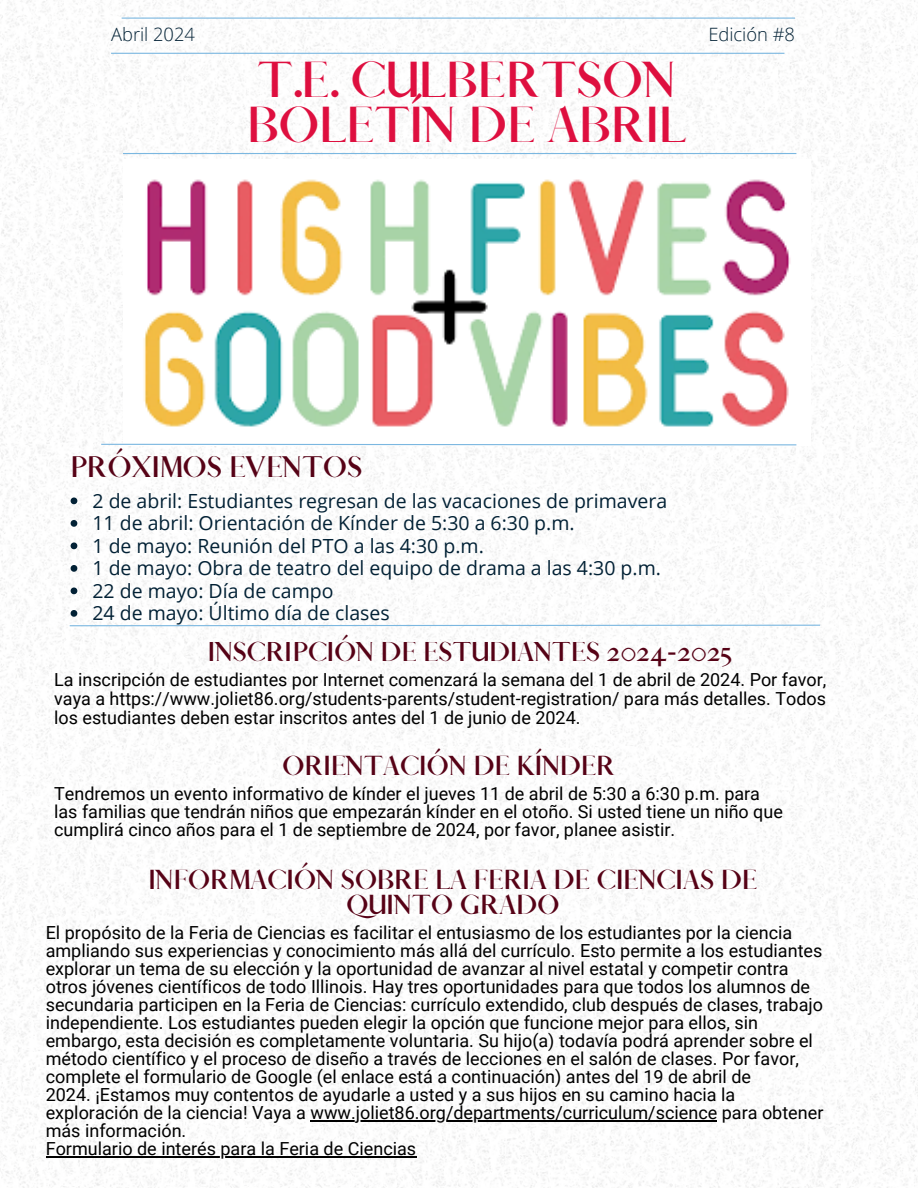
<style>
.page{position:relative;width:918px;height:1188px;background:#fff}
.page>*{position:absolute;margin:0;border:0;box-sizing:border-box;transform-origin:0 0}
.t1{font:700 45.6px/45px "Afrah";color:#de0f3f}
.t2{font:700 26.85px "Afrah";color:#560216}
.t3{font:700 24.75px/24.8px "Afrah";color:#560216;text-align:center}
.t4{font:700 24.6px "Afrah";color:#560216}
.t5{font:19.5px/22.5px "Open Sans";color:#022135}
.t6{font:300 18.3px "Open Sans";color:#022135}
.t7{font:18px/18px "Roboto";color:#000}
</style>
<div class="page">
<img style="left:0;top:0;width:918px;height:1188px">
<hr style="left:111px;top:53px;width:673px;height:1px;background:#7bb7e0">
<img style="left:123px;top:160px;width:687px;height:285px">
<svg style="left:100px;top:443px;width:698px;height:3px"></svg>
<svg style="left:69px;top:624px;width:752px;height:3px"></svg>
<hr style="left:122px;top:18px;width:673px;height:1px;background:#7bb7e0">
<hr style="left:123px;top:153px;width:673px;height:1px;background:#7bb7e0">
<svg style="left:71px;top:498px;width:6px;height:6px"></svg>
<svg style="left:71px;top:520px;width:6px;height:7px"></svg>
<svg style="left:71px;top:543px;width:6px;height:6px"></svg>
<svg style="left:71px;top:565px;width:6px;height:7px"></svg>
<svg style="left:71px;top:588px;width:6px;height:6px"></svg>
<svg style="left:71px;top:610px;width:6px;height:7px"></svg>
<hr style="left:310px;top:1121px;width:407px;height:1px;background:#000">
<hr style="left:46px;top:1157px;width:370px;height:1px;background:#000">
<p class="t6" style="left:111px;top:21px;width:85px">Abril 2024</p>
<p class="t6" style="left:708px;top:21px;width:88px">Edición #8</p>
<h1 class="t1" style="left:247px;top:58px;width:440px">T.E. CULBERTSON<br>BOLETÍN DE ABRIL</h1>
<h2 class="t2" style="left:70px;top:450px;width:294px">PRÓXIMOS EVENTOS</h2>
<p class="t5" style="left:92px;top:489px;width:576px">2 de abril: Estudiantes regresan de las vacaciones de primavera 11 de abril: Orientación de Kínder de 5:30 a 6:30 p.m.<br>1 de mayo: Reunión del PTO a las 4:30 p.m.<br>1 de mayo: Obra de teatro del equipo de drama a las 4:30 p.m.<br>22 de mayo: Día de campo<br>24 de mayo: Último día de clases</p>
<h3 class="t4" style="left:208px;top:636px;width:525px">INSCRIPCIÓN DE ESTUDIANTES 2024-2025</h3>
<p class="t7" style="left:54px;top:670px;width:774px;line-height:19.2px;text-align:justify">La inscripción de estudiantes por Internet comenzará la semana del 1 de abril de 2024. Por favor, vaya a https://www.joliet86.org/students-parents/student-registration/ para más detalles. Todos los estudiantes deben estar inscritos antes del 1 de junio de 2024.</p>
<h3 class="t3" style="left:282px;top:754px;width:335px">ORIENTACIÓN DE KÍNDER</h3>
<p class="t7" style="left:54px;top:784px;width:730px">Tendremos un evento informativo de kínder el jueves 11 de abril de 5:30 a 6:30 p.m. para las familias que tendrán niños que empezarán kínder en el otoño. Si usted tiene un niño que cumplirá cinco años para el 1 de septiembre de 2024, por favor, planee asistir.</p>
<h3 class="t3" style="left:149px;top:868px;width:610px">INFORMACIÓN SOBRE LA FERIA DE CIENCIAS DE<br>QUINTO GRADO</h3>
<p class="t7" style="left:46px;top:924px;width:779px">El propósito de la Feria de Ciencias es facilitar el entusiasmo de los estudiantes por la ciencia ampliando sus experiencias y conocimiento más allá del currículo. Esto permite a los estudiantes explorar un tema de su elección y la oportunidad de avanzar al nivel estatal y competir contra otros jóvenes científicos de todo Illinois. Hay tres oportunidades para que todos los alumnos de secundaria participen en la Feria de Ciencias: currículo extendido, club después de clases, trabajo independiente. Los estudiantes pueden elegir la opción que funcione mejor para ellos, sin embargo, esta decisión es completamente voluntaria. Su hijo(a) todavía podrá aprender sobre el método científico y el proceso de diseño a través de lecciones en el salón de clases. Por favor, complete el formulario de Google (el enlace está a continuación) antes del 19 de abril de<br>2024. ¡Estamos muy contentos de ayudarle a usted y a sus hijos en su camino hacia la exploración de la ciencia! Vaya a www.joliet86.org/departments/curriculum/science para obtener más información.<br>Formulario de interés para la Feria de Ciencias</p>
</div>
